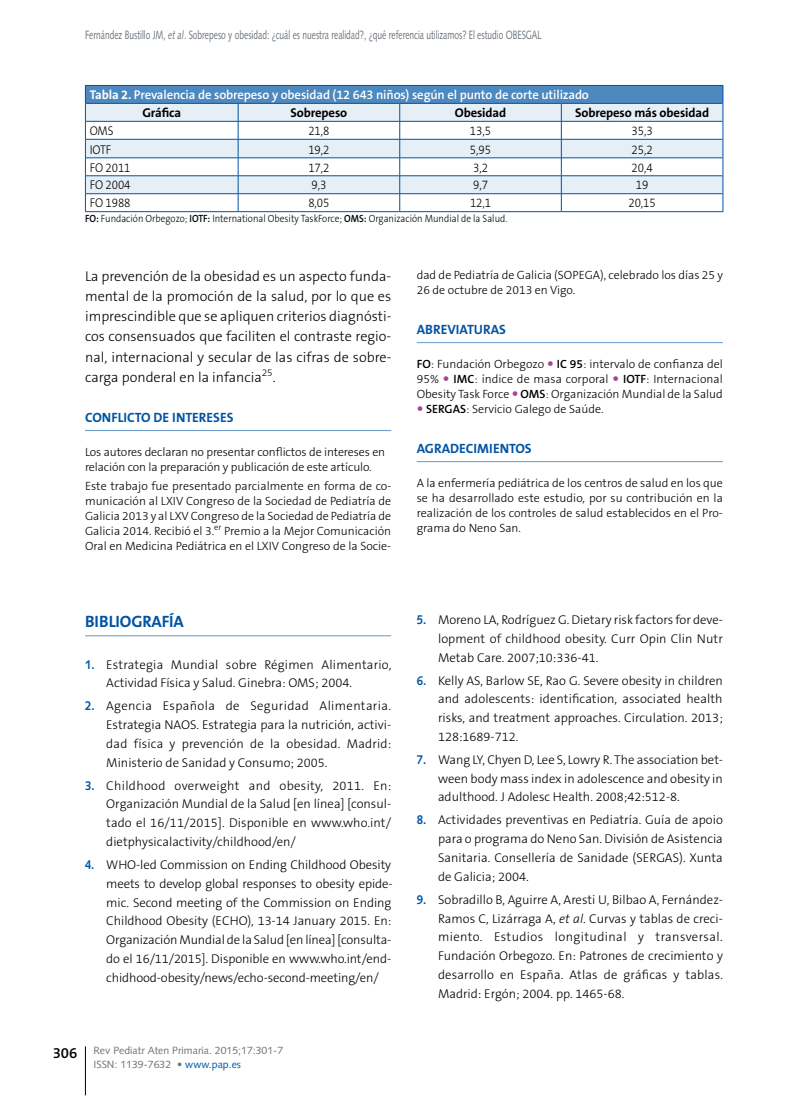
<style>
.page{position:relative;width:808px;height:1106px;background:#fff}
.page>*{position:absolute;margin:0;border:0;box-sizing:border-box;transform-origin:0 0}
.t1{font:700 16.5px "The Sans B7";letter-spacing:-.01em;color:#0054a4}
.t2{font:600 15px "The Sans B6";color:#000}
.t3{font:300 14.25px/20.2px "The Sans B3";color:#000;text-align:justify}
.t4{font:700 13.5px "The Sans B7";color:#0054a4}
.t5{font:300 12.75px/18.8px "The Sans B3";color:#000;text-align:justify}
.t6{font:300 12.75px "The Sans B3";color:#000;scale:.9 1}
.t7{font:600 12.75px "The Sans B6";letter-spacing:-.01em;color:#fff}
.t8{font:700 12.75px "The Sans B7";letter-spacing:-.01em;color:#000}
.t9{font:300 12px/15px "The Sans B3";color:#000}
.t10{font:12px "Syntax";color:#6a737b;scale:.7 1}
.t11{font:300 10.5px "The Sans B3";color:#000;scale:.9 1}
.t12{font:10.5px/13.2px "Syntax";color:#6a737b}
.s1{font-style:italic}
.s2{font-family:"The Sans B7";font-weight:700}
.s3{font-family:"The Sans B6";font-weight:600}
.s4{font-family:"Syntax";font-weight:700;color:#0054a4}
.s5{color:#0054a4}
</style>
<div class="page">
<hr style="left:85px;top:1046px;width:1px;height:49px;background:#000">
<hr style="left:85px;top:430px;width:306px;height:1px;background:#6699c8">
<hr style="left:417px;top:342px;width:306px;height:1px;background:#6699c8">
<hr style="left:417px;top:461px;width:306px;height:1px;background:#6699c8">
<div style="left:85px;top:85px;width:638px;height:18px;background:#4d88bf"></div>
<div style="left:86px;top:104px;width:636px;height:17px;background:#e6eef6"></div>
<svg style="left:86px;top:122px;width:636px;height:89px"></svg>
<hr style="left:86px;top:139px;width:152px;height:1px;background:#0054a4">
<hr style="left:238px;top:139px;width:162px;height:1px;background:#0054a4">
<hr style="left:400px;top:139px;width:161px;height:1px;background:#0054a4">
<hr style="left:561px;top:139px;width:161px;height:1px;background:#0054a4">
<hr style="left:86px;top:158px;width:152px;height:1px;background:#0054a4">
<hr style="left:238px;top:158px;width:162px;height:1px;background:#0054a4">
<hr style="left:400px;top:158px;width:161px;height:1px;background:#0054a4">
<hr style="left:561px;top:158px;width:161px;height:1px;background:#0054a4">
<hr style="left:86px;top:175px;width:152px;height:1px;background:#0054a4">
<hr style="left:238px;top:175px;width:162px;height:1px;background:#0054a4">
<hr style="left:400px;top:175px;width:161px;height:1px;background:#0054a4">
<hr style="left:561px;top:175px;width:161px;height:1px;background:#0054a4">
<hr style="left:86px;top:193px;width:152px;height:1px;background:#0054a4">
<hr style="left:238px;top:193px;width:162px;height:1px;background:#0054a4">
<svg style="left:238px;top:104px;width:1px;height:107px"></svg>
<hr style="left:400px;top:193px;width:161px;height:1px;background:#0054a4">
<svg style="left:399px;top:104px;width:1px;height:107px"></svg>
<hr style="left:561px;top:193px;width:161px;height:1px;background:#0054a4">
<svg style="left:561px;top:104px;width:1px;height:107px"></svg>
<hr style="left:86px;top:103px;width:152px;height:1px;background:#0054a4">
<hr style="left:238px;top:103px;width:162px;height:1px;background:#0054a4">
<hr style="left:400px;top:103px;width:161px;height:1px;background:#0054a4">
<hr style="left:561px;top:103px;width:161px;height:1px;background:#0054a4">
<hr style="left:86px;top:121px;width:152px;height:1px;background:#0054a4">
<hr style="left:238px;top:121px;width:162px;height:1px;background:#0054a4">
<hr style="left:400px;top:121px;width:161px;height:1px;background:#0054a4">
<hr style="left:561px;top:121px;width:161px;height:1px;background:#0054a4">
<hr style="left:85px;top:85px;width:153px;height:1px;background:#0054a4">
<hr style="left:238px;top:85px;width:162px;height:1px;background:#0054a4">
<hr style="left:400px;top:85px;width:161px;height:1px;background:#0054a4">
<hr style="left:561px;top:85px;width:162px;height:1px;background:#0054a4">
<svg style="left:85px;top:86px;width:1px;height:125px"></svg>
<svg style="left:722px;top:86px;width:1px;height:125px"></svg>
<hr style="left:85px;top:211px;width:153px;height:1px;background:#0054a4">
<hr style="left:238px;top:211px;width:162px;height:1px;background:#0054a4">
<hr style="left:400px;top:211px;width:161px;height:1px;background:#0054a4">
<hr style="left:561px;top:211px;width:162px;height:1px;background:#0054a4">
<hr style="left:85px;top:635px;width:306px;height:1px;background:#6699c8">
<p class="t10" style="left:85px;top:28px;width:654px">Fernández Bustillo JM, <span class="s1">et al</span>. Sobrepeso y obesidad: ¿cuál es nuestra realidad?, ¿qué referencia utilizamos? El estudio OBESGAL</p>
<p class="t7" style="left:90px;top:88px;width:501px"><span class="s2">Tabla 2.</span> Prevalencia de sobrepeso y obesidad (12 643 niños) según el punto de corte utilizado</p>
<p class="t8" style="left:142px;top:106px;width:40px">Gráfica</p>
<p class="t8" style="left:291px;top:106px;width:58px">Sobrepeso</p>
<p class="t8" style="left:455px;top:106px;width:53px">Obesidad</p>
<p class="t8" style="left:575px;top:106px;width:135px">Sobrepeso más obesidad</p>
<p class="t6" style="left:90px;top:124px;width:28px">OMS</p>
<p class="t6" style="left:308px;top:124px;width:25px">21,8</p>
<p class="t6" style="left:470px;top:124px;width:25px">13,5</p>
<p class="t6" style="left:631px;top:124px;width:25px">35,3</p>
<p class="t6" style="left:90px;top:142px;width:25px">IOTF</p>
<p class="t6" style="left:308px;top:142px;width:25px">19,2</p>
<p class="t6" style="left:470px;top:142px;width:25px">5,95</p>
<p class="t6" style="left:631px;top:142px;width:25px">25,2</p>
<p class="t6" style="left:90px;top:160px;width:47px">FO 2011</p>
<p class="t6" style="left:308px;top:160px;width:25px">17,2</p>
<p class="t6" style="left:473px;top:160px;width:18px">3,2</p>
<p class="t6" style="left:631px;top:160px;width:25px">20,4</p>
<p class="t6" style="left:90px;top:178px;width:47px">FO 2004</p>
<p class="t6" style="left:311px;top:178px;width:18px">9,3</p>
<p class="t6" style="left:473px;top:178px;width:18px">9,7</p>
<p class="t6" style="left:636px;top:178px;width:15px">19</p>
<p class="t6" style="left:90px;top:196px;width:47px">FO 1988</p>
<p class="t6" style="left:308px;top:196px;width:25px">8,05</p>
<p class="t6" style="left:470px;top:196px;width:25px">12,1</p>
<p class="t6" style="left:628px;top:196px;width:32px">20,15</p>
<p class="t11" style="left:85px;top:213px;width:471px"><span class="s3">FO:</span> Fundación Orbegozo; <span class="s3">IOTF:</span> International Obesity TaskForce; <span class="s3">OMS:</span> Organización Mundial de la Salud.</p>
<p class="t3" style="left:85px;top:266px;width:308px">La prevención de la obesidad es un aspecto funda&shy;mental de la promoción de la salud, por lo que es imprescindible que se apliquen criterios diagnósti&shy;cos consensuados que faciliten el contraste regio&shy;nal, internacional y secular de las cifras de sobre&shy;carga ponderal en la infancia<sup>25</sup>.</p>
<p class="t4" style="left:85px;top:410px;width:150px">CONFLICTO DE INTERESES</p>
<p class="t9" style="left:85px;top:445px;width:302px">Los autores declaran no presentar conflictos de intereses en relación con la preparación y publicación de este artículo.</p>
<p class="t9" style="left:85px;top:479px;width:308px;text-align:justify">Este trabajo fue presentado parcialmente en forma de co&shy;municación al LXIV Congreso de la Sociedad de Pediatría de Galicia 2013 y al LXV Congreso de la Sociedad de Pediatría de Galicia 2014. Recibió el 3.<sup>er</sup> Premio a la Mejor Comunicación Oral en Medicina Pediátrica en el LXIV Congreso de la Socie-</p>
<p class="t9" style="left:417px;top:268px;width:308px">dad de Pediatría de Galicia (SOPEGA), celebrado los días 25 y<br>26 de octubre de 2013 en Vigo.</p>
<p class="t4" style="left:417px;top:322px;width:91px">ABREVIATURAS</p>
<p class="t9" style="left:417px;top:357px;width:308px"><span class="s3">FO</span>: Fundación Orbegozo <span class="s3">IC 95</span>: intervalo de confianza del</p>
<p class="t9" style="left:417px;top:372px;width:308px">95% <span class="s3">IMC</span>: índice de masa corporal <span class="s3">IOTF</span>: Internacional</p>
<p class="t9" style="left:417px;top:387px;width:308px">Obesity Task Force <span class="s3">OMS</span>: Organización Mundial de la Salud</p>
<p class="t9" style="left:426px;top:402px;width:179px"><span class="s3">SERGAS</span>: Servicio Galego de Saúde.</p>
<p class="t4" style="left:417px;top:441px;width:117px">AGRADECIMIENTOS</p>
<p class="t9" style="left:417px;top:476px;width:308px;text-align:justify">A la enfermería pediátrica de los centros de salud en los que se ha desarrollado este estudio, por su contribución en la realización de los controles de salud establecidos en el Pro&shy;grama do Neno San.</p>
<p class="t1" style="left:85px;top:612px;width:100px">BIBLIOGRAFÍA</p>
<p class="t5" style="left:106px;top:655px;width:287px;text-indent:-21px"><span class="s4">1.</span> Estrategia Mundial sobre Régimen Alimentario,<br>Actividad Física y Salud. Ginebra: OMS; 2004.</p>
<p class="t5" style="left:106px;top:697px;width:287px;text-indent:-21px"><span class="s4">2.</span> Agencia Española de Seguridad Alimentaria.<br>Estrategia NAOS. Estrategia para la nutrición, activi&shy;dad física y prevención de la obesidad. Madrid:<br>Ministerio de Sanidad y Consumo; 2005.</p>
<p class="t5" style="left:106px;top:776px;width:287px;text-indent:-21px"><span class="s4">3.</span> Childhood overweight and obesity, 2011. En:<br>Organización Mundial de la Salud [en línea] [consul&shy;tado el 16/11/2015]. Disponible en www.who.int/ dietphysicalactivity/childhood/en/</p>
<p class="t5" style="left:106px;top:855px;width:288px;text-indent:-21px"><span class="s4">4.</span> WHO-led Commission on Ending Childhood Obesity meets to develop global responses to obesity epide&shy;mic. Second meeting of the Commission on Ending Childhood Obesity (ECHO), 13-14 January 2015. En:<br>Organización Mundial de la Salud [en línea] [consulta&shy;do el 16/11/2015]. Disponible en www.who.int/end&shy;chidhood-obesity/news/echo-second-meeting/en/</p>
<p class="t2" style="left:53px;top:1044px;width:26px">306</p>
<p class="t12" style="left:94px;top:1044px;width:191px">Rev Pediatr Aten Primaria. 2015;17:301-7<br>ISSN: 1139-7632 • <span class="s5">www.pap.es</span></p>
<p class="t5" style="left:438px;top:611px;width:286px;text-indent:-21px"><span class="s4">5.</span> Moreno LA, Rodríguez G. Dietary risk factors for deve&shy;lopment of childhood obesity. Curr Opin Clin Nutr Metab Care. 2007;10:336-41.</p>
<p class="t5" style="left:438px;top:671px;width:286px;text-indent:-21px"><span class="s4">6.</span> Kelly AS, Barlow SE, Rao G. Severe obesity in children and adolescents: identification, associated health risks, and treatment approaches. Circulation. 2013; 128:1689-712.</p>
<p class="t5" style="left:438px;top:750px;width:286px;text-indent:-21px"><span class="s4">7.</span> Wang LY, Chyen D, Lee S, Lowry R. The association bet&shy;ween body mass index in adolescence and obesity in adulthood. J Adolesc Health. 2008;42:512-8.</p>
<p class="t5" style="left:438px;top:811px;width:286px;text-indent:-21px"><span class="s4">8.</span> Actividades preventivas en Pediatría. Guía de apoio para o programa do Neno San. División de Asistencia Sanitaria. Consellería de Sanidade (SERGAS). Xunta de Galicia; 2004.</p>
<p class="t5" style="left:438px;top:890px;width:286px;text-indent:-21px"><span class="s4">9.</span> Sobradillo B, Aguirre A, Aresti U, Bilbao A, Fernández-Ramos C, Lizárraga A, <span class="s1">et al</span>. Curvas y tablas de creci&shy;miento. Estudios longitudinal y transversal.<br>Fundación Orbegozo. En: Patrones de crecimiento y desarrollo en España. Atlas de gráficas y tablas.<br>Madrid: Ergón; 2004. pp. 1465-68.</p>
</div>
